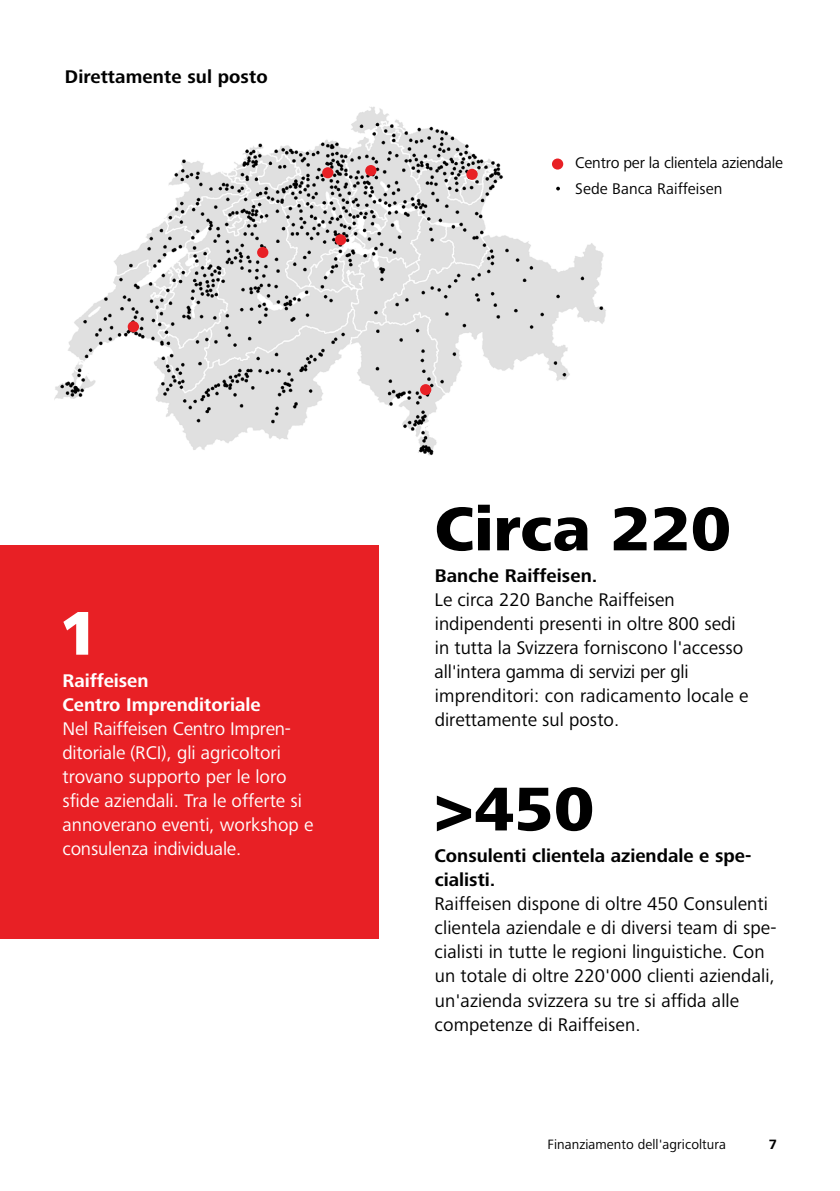
<style>
.page{position:relative;width:840px;height:1191px;background:#fff}
.page>*{position:absolute;margin:0;border:0;box-sizing:border-box;transform-origin:0 0}
.t1{font:800 64px "Frutiger Next LTW1 G";letter-spacing:.005em;color:#000}
.t2{font:800 64px "Frutiger Next LTW1 G";color:#fff}
.t3{font:19px/24px "Frutiger Next LTW1 G";letter-spacing:.005em;color:#000}
.t4{font:19px/24px "Frutiger Next LTW1 G";color:#fff}
.t5{font:700 19px/24px "Frutiger Next LTW1 G";color:#000}
.t6{font:700 19px/24px "Frutiger Next LTW1 G";color:#fff}
.t7{font:16px/25.6px "Frutiger Next LTW1 G";letter-spacing:-.01em;color:#000}
.t8{font:14px "Frutiger Next LTW1 G";letter-spacing:.005em;color:#000}
.t9{font:700 14px "Frutiger Next LTW1 G";color:#000}
</style>
<div class="page">
<div style="left:0;top:545px;width:378px;height:393px;background:#e82025"></div>
<img style="left:54px;top:107px;width:552px;height:349px">
<div style="left:128px;top:321px;width:11px;height:11px;background:#e82025;border-radius:50%"></div>
<div style="left:257px;top:247px;width:11px;height:11px;background:#e82025;border-radius:50%"></div>
<div style="left:420px;top:384px;width:11px;height:11px;background:#e82025;border-radius:50%"></div>
<div style="left:335px;top:234px;width:11px;height:11px;background:#e82025;border-radius:50%"></div>
<div style="left:322px;top:167px;width:11px;height:11px;background:#e82025;border-radius:50%"></div>
<div style="left:365px;top:165px;width:11px;height:11px;background:#e82025;border-radius:50%"></div>
<div style="left:466px;top:169px;width:11px;height:11px;background:#e82025;border-radius:50%"></div>
<svg style="left:551px;top:158px;width:12px;height:12px"></svg>
<p class="t5" style="left:65px;top:66px;width:204px">Direttamente sul posto</p>
<p class="t7" style="left:575px;top:150px;width:209px">Centro per la clientela aziendale<br>Sede Banca Raiffeisen</p>
<h1 class="t2" style="left:62px;top:597px;width:33px">1</h1>
<p class="t6" style="left:62px;top:669px;width:199px">Raiffeisen<br>Centro Imprenditoriale</p>
<p class="t4" style="left:62px;top:717px;width:252px">Nel Raiffeisen Centro Impren&shy;ditoriale (RCI), gli agricoltori trovano supporto per le loro sfide aziendali. Tra le offerte si annoverano eventi, workshop e consulenza individuale.</p>
<h1 class="t1" style="left:434px;top:492px;width:297px">Circa 220</h1>
<p class="t5" style="left:434px;top:564px;width:164px">Banche Raiffeisen.</p>
<p class="t3" style="left:434px;top:588px;width:315px">Le circa 220 Banche Raiffeisen indipendenti presenti in oltre 800 sedi in tutta la Svizzera forniscono l'accesso all'intera gamma di servizi per gli imprenditori: con radicamento locale e direttamente sul posto.</p>
<h1 class="t1" style="left:434px;top:772px;width:161px">&gt;450</h1>
<p class="t5" style="left:434px;top:844px;width:318px">Consulenti clientela aziendale e spe&shy;cialisti.</p>
<p class="t3" style="left:434px;top:892px;width:343px">Raiffeisen dispone di oltre 450 Consulenti clientela aziendale e di diversi team di spe&shy;cialisti in tutte le regioni linguistiche. Con un totale di oltre 220'000 clienti aziendali, un'azienda svizzera su tre si affida alle competenze di Raiffeisen.</p>
<p class="t8" style="left:547px;top:1136px;width:180px">Finanziamento dell'agricoltura</p>
<p class="t9" style="left:768px;top:1136px;width:10px">7</p>
</div>
